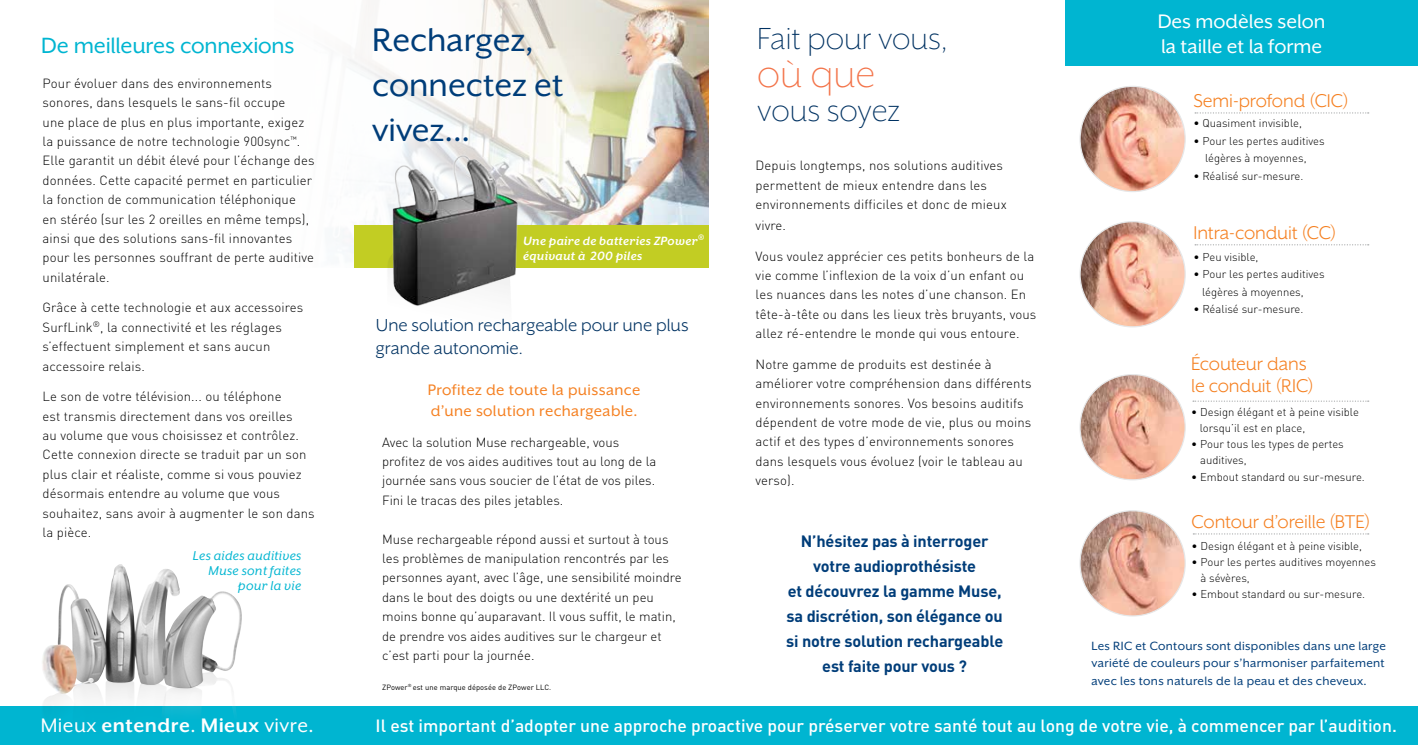
<style>
.page{position:relative;width:1418px;height:745px;background:#fff}
.page>*{position:absolute;margin:0;border:0;box-sizing:border-box;transform-origin:0 0}
.t1{font:300 43.75px "Mr Eaves XL San OT";color:#f3744a}
.t2{font:37.5px/45px "Mr Eaves XL San OT";color:#003d79}
.t3{font:300 35px/71.4px "Mr Eaves XL San OT";color:#003262}
.t4{font:25.38px "Mr Eaves XL San OT";letter-spacing:-.01em;color:#00b5d1}
.t5{font:22.5px/25px "Mr Eaves XL San OT";color:#fff}
.t6{font:700 22.5px "Mr Eaves XL San OT";letter-spacing:.02em;color:#fff}
.t7{font:21.25px/22.5px "Mr Eaves XL San OT";letter-spacing:-.005em;color:#f58021}
.t8{font:20px/22.5px "Mr Eaves XL San OT";color:#003262}
.t9{font:500 17.5px "DINOT";color:#fff}
.t10{font:17.5px/20.6px "Mr Eaves XL San OT";letter-spacing:.02em;color:#f58021}
.t11{font:700 16.25px/25px "DINOT";letter-spacing:-.01em;color:#003d79;text-align:center}
.t12{font:italic 14.75px/14.8px "Mr Eaves XL San OT";letter-spacing:.02em;color:#00b5d1;text-align:right}
.t13{font:13.75px/17.5px "Mr Eaves XL San OT";letter-spacing:.02em;color:#003d79;text-align:justify}
.t14{font:italic 700 13.75px/15px "Mr Eaves XL San OT";letter-spacing:.02em;color:#fff}
.t15{font:300 13.12px/19.4px "DINOT";letter-spacing:.01em;color:#000}
.t16{font:300 11.25px/16.2px "DINOT";color:#000}
.t17{font:7.5px "DINOT";letter-spacing:.01em;color:#000}
.s1{font-weight:400}
</style>
<div class="page">
<svg style="left:1193px;top:533px;width:175px;height:1px"></svg>
<img style="left:1080px;top:510px;width:105px;height:105px;border-radius:53px">
<div style="left:0;top:705px;width:1417px;height:39px;background:#00b5d1"></div>
<div style="left:1065px;top:0;width:352px;height:66px;background:#00b5d1"></div>
<img style="left:336px;top:0;width:372px;height:254px">
<svg style="left:1192px;top:400px;width:176px;height:1px"></svg>
<img style="left:1080px;top:374px;width:105px;height:105px;border-radius:53px">
<svg style="left:1195px;top:112px;width:173px;height:1px"></svg>
<img style="left:1080px;top:86px;width:105px;height:105px;border-radius:53px">
<svg style="left:1195px;top:244px;width:173px;height:1px"></svg>
<img style="left:1080px;top:221px;width:105px;height:105px;border-radius:53px">
<div style="left:354px;top:225px;width:355px;height:43px;background:#c2cd23"></div>
<img style="left:376px;top:211px;width:187px;height:14px">
<img style="left:387px;top:153px;width:133px;height:153px">
<img style="left:94px;top:684px;width:67px;height:22px">
<img style="left:58px;top:564px;width:122px;height:120px">
<img style="left:41px;top:644px;width:53px;height:62px">
<img style="left:161px;top:671px;width:79px;height:42px">
<img style="left:162px;top:591px;width:80px;height:97px">
<h3 class="t4" style="left:41px;top:32px;width:255px">De meilleures connexions</h3>
<p class="t15" style="left:43px;top:73px;width:273px">Pour évoluer dans des environnements sonores, dans lesquels le sans-fil occupe<br>une place de plus en plus importante, exigez la puissance de notre technologie 900sync<sup>™</sup>.<br>Elle garantit un débit élevé pour l’échange des données. Cette capacité permet en particulier la fonction de communication téléphonique<br>en stéréo (sur les 2 oreilles en même temps), ainsi que des solutions sans-fil innovantes pour les personnes souffrant de perte auditive unilatérale.</p>
<p class="t15" style="left:43px;top:297px;width:262px">Grâce à cette technologie et aux accessoires SurfLink<sup>®</sup>, la connectivité et les réglages s’effectuent simplement et sans aucun accessoire relais.</p>
<p class="t15" style="left:43px;top:386px;width:274px">Le son de votre télévision... ou téléphone<br>est transmis directement dans vos oreilles<br>au volume que vous choisissez et contrôlez.<br>Cette connexion directe se traduit par un son plus clair et réaliste, comme si vous pouviez désormais entendre au volume que vous souhaitez, sans avoir à augmenter le son dans la pièce.</p>
<p class="t12" style="left:193px;top:548px;width:110px">Les aides auditives<br>Muse sont faites pour la vie</p>
<h3 class="t6" style="left:41px;top:712px;width:274px"><span class="s1">Mieux</span> entendre<span class="s1">.</span> Mieux <span class="s1">vivre.</span></h3>
<h2 class="t2" style="left:372px;top:18px;width:193px">Rechargez, connectez et vivez...</h2>
<p class="t14" style="left:523px;top:233px;width:183px">Une paire de batteries ZPower<sup>® </sup>équivaut à 200 piles</p>
<h3 class="t8" style="left:376px;top:314px;width:314px">Une solution rechargeable pour une plus grande autonomie.</h3>
<h3 class="t10" style="left:428px;top:379px;width:214px">Profitez de toute la puissance d’une solution rechargeable.</h3>
<p class="t15" style="left:382px;top:432px;width:276px">Avec la solution Muse rechargeable, vous profitez de vos aides auditives tout au long de la journée sans vous soucier de l’état de vos piles.<br>Fini le tracas des piles jetables.</p>
<p class="t15" style="left:382px;top:528px;width:301px">Muse rechargeable répond aussi et surtout à tous les problèmes de manipulation rencontrés par les personnes ayant, avec l’âge, une sensibilité moindre dans le bout des doigts ou une dextérité un peu moins bonne qu’auparavant. Il vous suffit, le matin, de prendre vos aides auditives sur le chargeur et c’est parti pour la journée.</p>
<p class="t17" style="left:382px;top:681px;width:171px">ZPower<sup>®</sup> est une marque déposée de ZPower LLC.</p>
<h3 class="t3" style="left:757px;top:3px;width:191px">Fait pour vous, vous soyez</h3>
<h1 class="t1" style="left:757px;top:52px;width:120px">où que</h1>
<p class="t15" style="left:755px;top:156px;width:253px">Depuis longtemps, nos solutions auditives permettent de mieux entendre dans les environnements difficiles et donc de mieux</p>
<p class="t15" style="left:755px;top:215px;width:32px">vivre.</p>
<p class="t15" style="left:755px;top:246px;width:282px">Vous voulez apprécier ces petits bonheurs de la vie comme l’inflexion de la voix d’un enfant ou les nuances dans les notes d’une chanson. En tête-à-tête ou dans les lieux très bruyants, vous allez ré-entendre le monde qui vous entoure.</p>
<p class="t15" style="left:755px;top:354px;width:277px">Notre gamme de produits est destinée à améliorer votre compréhension dans différents environnements sonores. Vos besoins auditifs dépendent de votre mode de vie, plus ou moins actif et des types d’environnements sonores dans lesquels vous évoluez (voir le tableau au verso).</p>
<p class="t11" style="left:786px;top:527px;width:218px">N’hésitez pas à interroger votre audioprothésiste<br>et découvrez la gamme Muse, sa discrétion, son élégance ou si notre solution rechargeable est faite pour vous ?</p>
<h3 class="t5" style="left:1157px;top:9px;width:169px">Des modèles selon la taille et la forme</h3>
<h3 class="t7" style="left:1193px;top:89px;width:157px">Semi-profond (CIC)</h3>
<p class="t16" style="left:1193px;top:115px;width:110px">• Quasiment invisible,</p>
<p class="t16" style="left:1193px;top:132px;width:133px;line-height:17.5px;text-align:center">• Pour les pertes auditives légères à moyennes,</p>
<p class="t16" style="left:1193px;top:168px;width:111px">• Réalisé sur-mesure.</p>
<h3 class="t7" style="left:1193px;top:221px;width:144px">Intra-conduit (CC)</h3>
<p class="t16" style="left:1193px;top:248px;width:66px">• Peu visible,</p>
<p class="t16" style="left:1202px;top:265px;width:124px;line-height:17.5px;text-indent:-9px">• Pour les pertes auditives légères à moyennes,</p>
<p class="t16" style="left:1193px;top:300px;width:111px">• Réalisé sur-mesure.</p>
<h3 class="t7" style="left:1191px;top:352px;width:124px">Écouteur dans le conduit (RIC)</h3>
<p class="t16" style="left:1199px;top:403px;width:161px;text-indent:-9px">• Design élégant et à peine visible lorsqu’il est en place,</p>
<p class="t16" style="left:1200px;top:435px;width:145px;text-indent:-9px">• Pour tous les types de pertes auditives,</p>
<p class="t16" style="left:1191px;top:468px;width:175px">• Embout standard ou sur-mesure.</p>
<h3 class="t7" style="left:1191px;top:509px;width:180px">Contour d’oreille (BTE)</h3>
<p class="t16" style="left:1191px;top:537px;width:172px">• Design élégant et à peine visible,</p>
<p class="t16" style="left:1200px;top:553px;width:177px;text-indent:-9px">• Pour les pertes auditives moyennes à sévères,</p>
<p class="t16" style="left:1191px;top:585px;width:175px">• Embout standard ou sur-mesure.</p>
<p class="t13" style="left:1091px;top:636px;width:296px">Les RIC et Contours sont disponibles dans une large variété de couleurs pour s’harmoniser parfaitement avec les tons naturels de la peau et des cheveux.</p>
<h3 class="t9" style="left:375px;top:714px;width:1022px">Il est important d’adopter une approche proactive pour préserver votre santé tout au long de votre vie, à commencer par l’audition.</h3>
</div>
